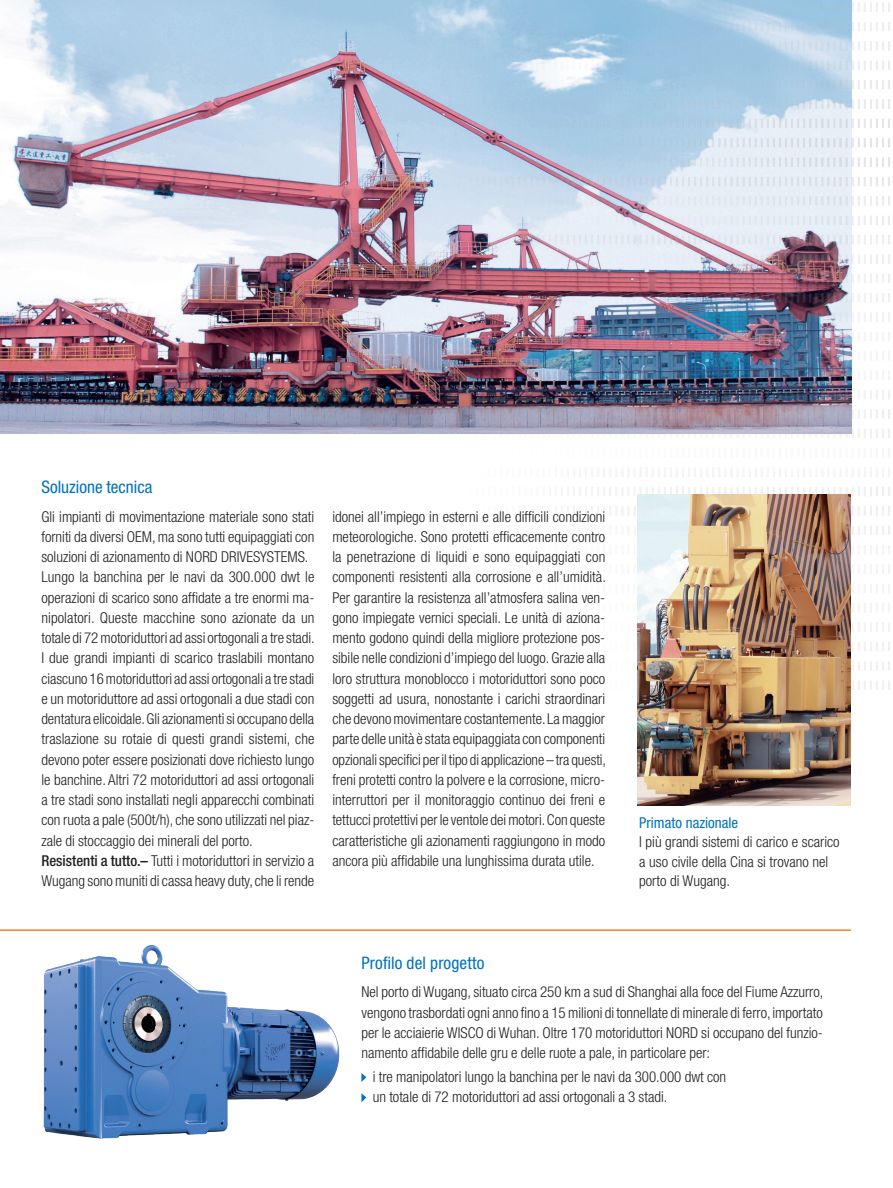
<style>
.page{position:relative;width:893px;height:1188px;background:#fff}
.page>*{position:absolute;margin:0;border:0;box-sizing:border-box;transform-origin:0 0}
.Headline{font:condensed 17.25px "Helvetica Neue LT Std";color:#0072bc}
.Copy{font:300 condensed 15px/20.2px "Helvetica Neue LT Std";color:#231f20;text-align:justify}
.Fließtext_Abst_N_3{font:300 condensed 15px/19.5px "Helvetica Neue LT Std";color:#231f20}
.Fließtext_Abst_N_3-2{font:condensed 15px "Helvetica Neue LT Std";color:#0072bc}
.s1{font-weight:500}
</style>
<div class="page">
<hr style="left:0;top:929px;width:851px;height:2px;background:#f58220">
<img style="left:43px;top:945px;width:297px;height:194px">
<img style="left:0;top:0;width:454px;height:434px">
<svg style="left:361px;top:1073px;width:5px;height:9px"></svg>
<svg style="left:361px;top:1093px;width:5px;height:9px"></svg>
<img style="left:454px;top:0;width:436px;height:693px">
<img style="left:638px;top:495px;width:213px;height:311px">
<p class="Headline" style="left:41px;top:477px;width:113px">Soluzione tecnica</p>
<p class="Copy" style="left:41px;top:506px;width:274px">Gli impianti di movimentazione materiale sono stati forniti da diversi OEM, ma sono tutti equipaggiati con soluzioni di azionamento di NORD DRIVESYSTEMS.</p>
<p class="Copy" style="left:41px;top:567px;width:275px">Lungo la banchina per le navi da 300.000 dwt le operazioni di scarico sono affidate a tre enormi ma&shy;nipolatori. Queste macchine sono azionate da un totale di 72 motoriduttori ad assi ortogonali a tre stadi.<br>I due grandi impianti di scarico traslabili montano ciascuno 16 motoriduttori ad assi ortogonali a tre stadi e un motoriduttore ad assi ortogonali a due stadi con dentatura elicoidale. Gli azionamenti si occupano della traslazione su rotaie di questi grandi sistemi, che devono poter essere posizionati dove richiesto lungo le banchine. Altri 72 motoriduttori ad assi ortogonali a tre stadi sono installati negli apparecchi combinati con ruota a pale (500t/h), che sono utilizzati nel piaz&shy;zale di stoccaggio dei minerali del porto.</p>
<p class="Copy" style="left:41px;top:850px;width:274px"><span class="s1">Resistenti a tutto.–</span> Tutti i motoriduttori in servizio a<br>Wugang sono muniti di cassa heavy duty, che li rende</p>
<p class="Copy" style="left:332px;top:506px;width:275px">idonei all’impiego in esterni e alle difficili condizioni meteorologiche. Sono protetti efficacemente contro la penetrazione di liquidi e sono equipaggiati con componenti resistenti alla corrosione e all’umidità.<br>Per garantire la resistenza all’atmosfera salina ven&shy;gono impiegate vernici speciali. Le unità di aziona&shy;mento godono quindi della migliore protezione pos&shy;sibile nelle condizioni d’impiego del luogo. Grazie alla loro struttura monoblocco i motoriduttori sono poco soggetti ad usura, nonostante i carichi straordinari che devono movimentare costantemente. La maggior parte delle unità è stata equipaggiata con componenti opzionali specifici per il tipo di applicazione – tra questi, freni protetti contro la polvere e la corrosione, micro&shy;interruttori per il monitoraggio continuo dei freni e tettucci protettivi per le ventole dei motori. Con queste caratteristiche gli azionamenti raggiungono in modo ancora più affidabile una lunghissima durata utile.</p>
<p class="Fließtext_Abst_N_3-2" style="left:639px;top:814px;width:100px">Primato nazionale</p>
<p class="Fließtext_Abst_N_3" style="left:639px;top:832px;width:202px">I più grandi sistemi di carico e scarico a uso civile della Cina si trovano nel porto di Wugang.</p>
<p class="Headline" style="left:361px;top:952px;width:124px">Profilo del progetto</p>
<p class="Copy" style="left:361px;top:982px;width:463px">Nel porto di Wugang, situato circa 250 km a sud di Shanghai alla foce del Fiume Azzurro, vengono trasbordati ogni anno fino a 15 milioni di tonnellate di minerale di ferro, importato per le acciaierie WISCO di Wuhan. Oltre 170 motoriduttori NORD si occupano del funzio&shy;namento affidabile delle gru e delle ruote a pale, in particolare per:</p>
<p class="Copy" style="left:373px;top:1067px;width:355px">i tre manipolatori lungo la banchina per le navi da 300.000 dwt con</p>
<p class="Copy" style="left:373px;top:1087px;width:296px">un totale di 72 motoriduttori ad assi ortogonali a 3 stadi.</p>
</div>
